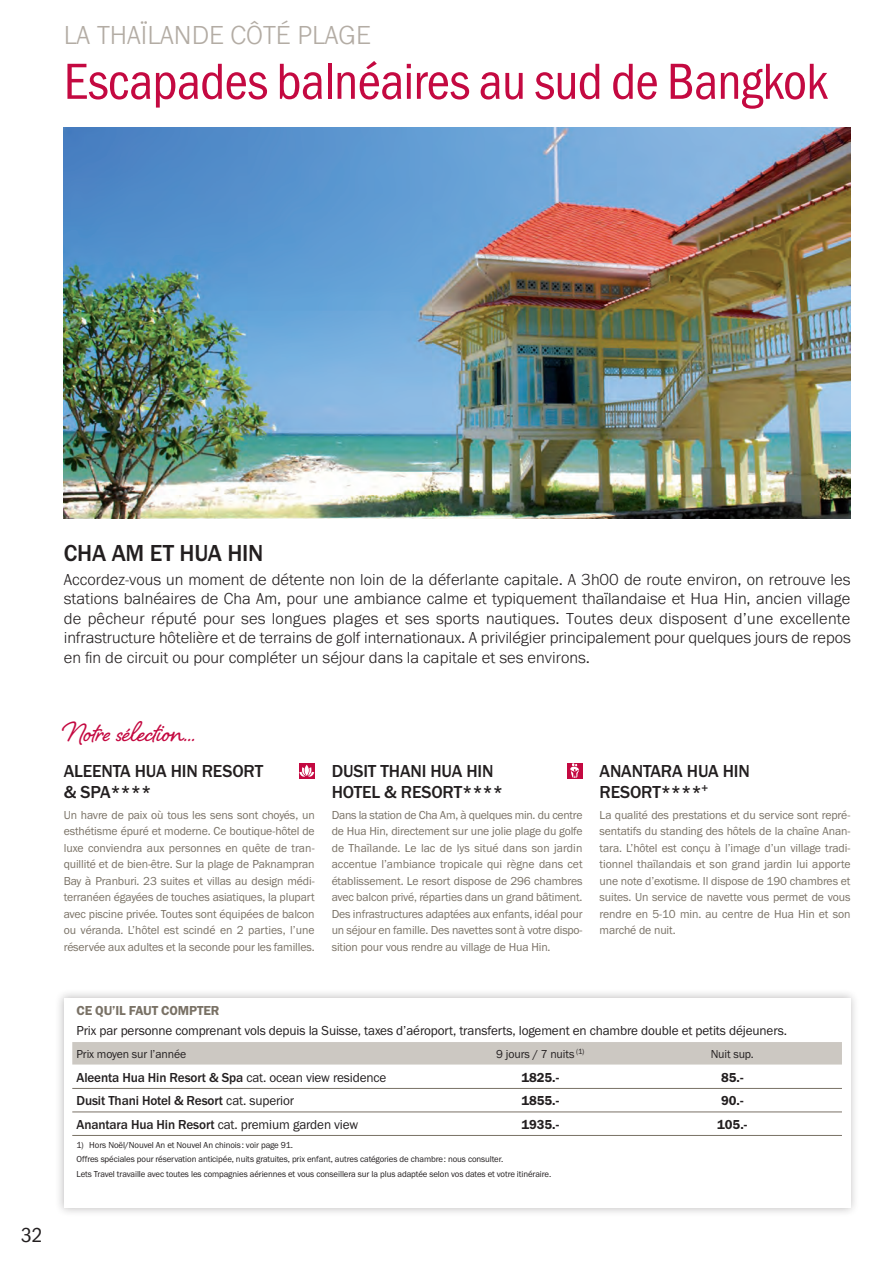
<style>
.page{position:relative;width:893px;height:1263px;background:#fff}
.page>*{position:absolute;margin:0;border:0;box-sizing:border-box;transform-origin:0 0}
.t1{font:52.5px "Franklin Gothic URW Cond";letter-spacing:-.015em;color:#c40941}
.t2{font:36px "Shelby";letter-spacing:-.01em;color:#c40941}
.t3{font:300 27px "Franklin Gothic URW";color:#b3aca4}
.t4{font:500 24px "Franklin Gothic URW";letter-spacing:-.01em;color:#231f20}
.t5{font:21px "Franklin Gothic URW Cond";color:#231f20}
.t6{font:500 18px/21px "Franklin Gothic URW";letter-spacing:-.01em;color:#231f20}
.t7{font:300 16.5px/19.5px "Franklin Gothic URW";color:#231f20;text-align:justify}
.t8{font:13.5px "Franklin Gothic URW Boo";letter-spacing:-.01em;color:#231f20}
.t9{font:500 13.5px "Franklin Gothic URW";letter-spacing:-.01em;color:#231f20}
.t10{font:13.5px "Franklin Gothic URW Dem";letter-spacing:-.01em;color:#231f20}
.t11{font:13.5px "Franklin Gothic URW Dem";letter-spacing:-.01em;color:#797165}
.t12{font:12px/16.5px "Franklin Gothic URW Boo";letter-spacing:-.01em;color:#797165;text-align:justify}
.t13{font:12px "Franklin Gothic URW Boo";letter-spacing:-.01em;color:#231f20}
.t14{font:9px/14.7px "Franklin Gothic URW Boo";letter-spacing:-.01em;color:#231f20}
.s1{font-family:"Franklin Gothic URW Boo";font-weight:400}
.s2{font-family:"Franklin Gothic URW";font-weight:500}
</style>
<div class="page">
<img style="left:64px;top:128px;width:786px;height:391px">
<div style="left:299px;top:763px;width:16px;height:16px;background:#c40941"></div>
<svg style="left:299px;top:767px;width:15px;height:10px"></svg>
<svg style="left:304px;top:765px;width:5px;height:11px"></svg>
<div style="left:567px;top:763px;width:16px;height:16px;background:#c40941"></div>
<svg style="left:570px;top:763px;width:9px;height:15px"></svg>
<div style="left:54px;top:989px;width:806px;height:228px;background:#231f20;opacity:.3"></div>
<div style="left:64px;top:998px;width:786px;height:210px;background:#fff"></div>
<div style="left:72px;top:1042px;width:770px;height:22px;background:#ccc8c2"></div>
<hr style="left:72px;top:1088px;width:770px;height:1px;background:#797165">
<hr style="left:72px;top:1111px;width:770px;height:1px;background:#797165">
<hr style="left:72px;top:1135px;width:770px;height:1px;background:#797165">
<h3 class="t3" style="left:64px;top:18px;width:309px">LA THAÏLANDE CÔTÉ PLAGE</h3>
<h1 class="t1" style="left:64px;top:44px;width:765px">Escapades balnéaires au sud de Bangkok</h1>
<h3 class="t4" style="left:64px;top:538px;width:201px">CHA AM ET HUA HIN</h3>
<p class="t7" style="left:64px;top:569px;width:788px">Accordez-vous un moment de détente non loin de la déferlante capitale. A 3h00 de route environ, on retrouve les stations balnéaires de Cha Am, pour une ambiance calme et typiquement thaïlandaise et Hua Hin, ancien village de pêcheur réputé pour ses longues plages et ses sports nautiques. Toutes deux disposent d’une excellente infrastructure hôtelière et de terrains de golf internationaux. A privilégier principalement pour quelques jours de repos en fin de circuit ou pour compléter un séjour dans la capitale et ses environs.</p>
<h2 class="t2" style="left:64px;top:708px;width:132px">Notre sélection…</h2>
<h3 class="t6" style="left:64px;top:760px;width:201px">ALEENTA HUA HIN RESORT &amp; SPA****</h3>
<p class="t12" style="left:64px;top:806px;width:253px">Un havre de paix où tous les sens sont choyés, un esthétisme épuré et moderne. Ce boutique-hôtel de luxe conviendra aux personnes en quête de tran&shy;quillité et de bien-être. Sur la plage de Paknampran Bay à Pranburi. 23 suites et villas au design médi&shy;terranéen égayées de touches asiatiques, la plupart avec piscine privée. Toutes sont équipées de balcon ou véranda. L’hôtel est scindé en 2 parties, l’une réservée aux adultes et la seconde pour les familles.</p>
<h3 class="t6" style="left:332px;top:760px;width:173px">DUSIT THANI HUA HIN<br>HOTEL &amp; RESORT****</h3>
<p class="t12" style="left:332px;top:806px;width:252px">Dans la station de Cha Am, à quelques min. du centre de Hua Hin, directement sur une jolie plage du golfe de Thaïlande. Le lac de lys situé dans son jardin accentue l’ambiance tropicale qui règne dans cet établissement. Le resort dispose de 296 chambres avec balcon privé, réparties dans un grand bâtiment.<br>Des infrastructures adaptées aux enfants, idéal pour un séjour en famille. Des navettes sont à votre dispo&shy;sition pour vous rendre au village de Hua Hin.</p>
<h3 class="t6" style="left:600px;top:760px;width:152px">ANANTARA HUA HIN<br>RESORT****<sup>+</sup></h3>
<p class="t12" style="left:600px;top:806px;width:253px">La qualité des prestations et du service sont repré&shy;sentatifs du standing des hôtels de la chaîne Anan&shy;tara. L’hôtel est conçu à l’image d’un village tradi&shy;tionnel thaïlandais et son grand jardin lui apporte une note d’exotisme. Il dispose de 190 chambres et suites. Un service de navette vous permet de vous rendre en 5-10 min. au centre de Hua Hin et son marché de nuit.</p>
<h3 class="t5" style="left:21px;top:1220px;width:23px">32</h3>
<p class="t11" style="left:77px;top:1002px;width:145px">CE QU’IL FAUT COMPTER</p>
<p class="t8" style="left:77px;top:1022px;width:712px">Prix par personne comprenant vols depuis la Suisse, taxes d’aéroport, transferts, logement en chambre double et petits déjeuners.</p>
<p class="t13" style="left:77px;top:1047px;width:111px">Prix moyen sur l’année</p>
<p class="t13" style="left:496px;top:1047px;width:90px">9 jours / 7 nuits <sup>(1)</sup></p>
<p class="t13" style="left:711px;top:1047px;width:45px">Nuit sup.</p>
<p class="t9" style="left:77px;top:1069px;width:311px">Aleenta Hua Hin Resort &amp; Spa <span class="s1">cat. ocean view residence</span></p>
<p class="t10" style="left:521px;top:1069px;width:39px">1825.-</p>
<p class="t10" style="left:721px;top:1069px;width:24px">85.-</p>
<p class="t9" style="left:77px;top:1092px;width:219px">Dusit Thani Hotel &amp; Resort <span class="s1">cat. superior</span></p>
<p class="t10" style="left:521px;top:1092px;width:39px">1855.-</p>
<p class="t10" style="left:721px;top:1092px;width:24px">90.-</p>
<p class="t8" style="left:77px;top:1116px;width:283px"><span class="s2">Anantara Hua Hin Resort</span> cat. premium garden view</p>
<p class="t10" style="left:521px;top:1116px;width:39px">1935.-</p>
<p class="t10" style="left:717px;top:1116px;width:32px">105.-</p>
<p class="t14" style="left:77px;top:1137px;width:476px">1) Hors Noël/Nouvel An et Nouvel An chinois: voir page 91.<br>Offres spéciales pour réservation anticipée, nuits gratuites, prix enfant, autres catégories de chambre: nous consulter.<br>Lets Travel travaille avec toutes les compagnies aériennes et vous conseillera sur la plus adaptée selon vos dates et votre itinéraire.</p>
</div>
